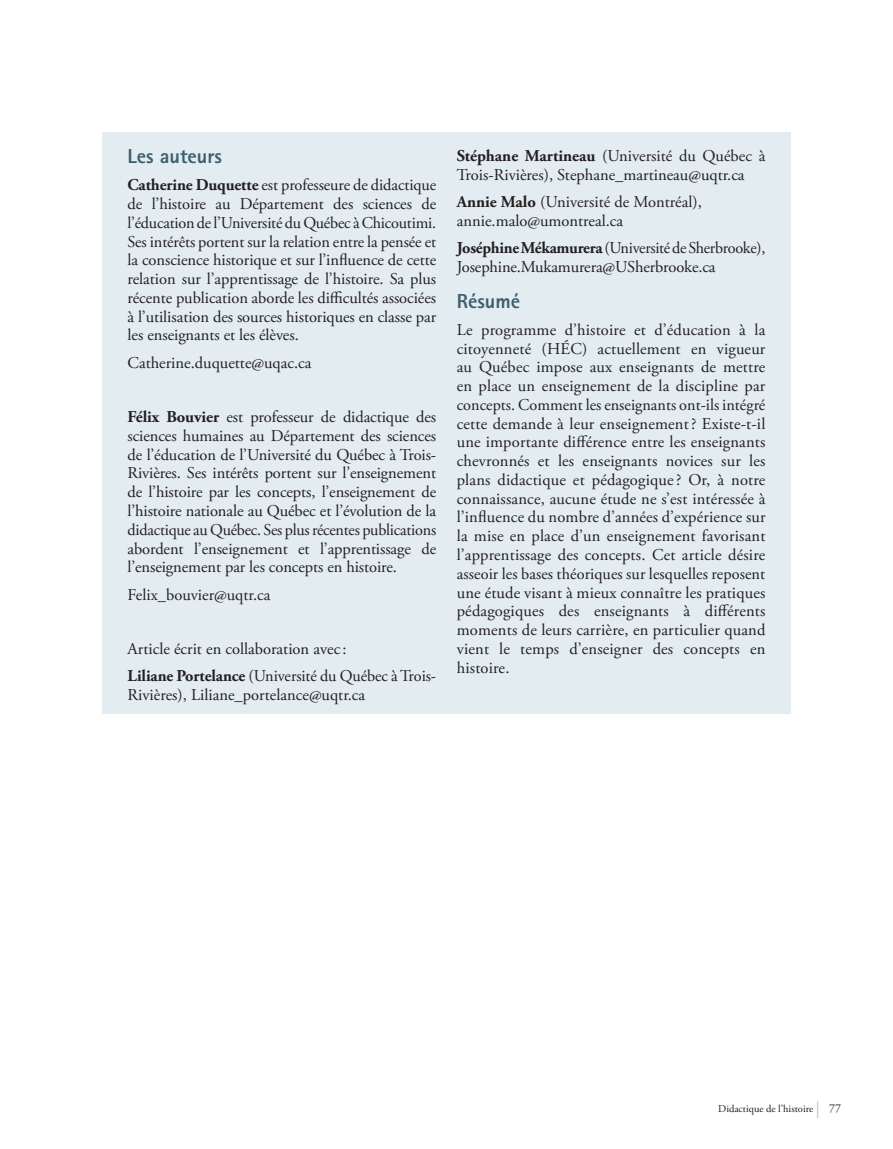
<style>
.page{position:relative;width:893px;height:1149px;background:#fff}
.page>*{position:absolute;margin:0;border:0;box-sizing:border-box;transform-origin:0 0}
.titre_gris_encadré_d{font:800 20.25px "Rotis Sans Serif Std";color:#3f5f6e}
.texte_Auteur_Résumé{font:16.5px/18.8px "Adobe Garamond Pro";letter-spacing:-.005em;color:#231f20;text-align:justify}
.texte_Auteur_Résumé-2{font:16.5px/18.8px "Adobe Garamond Pro";letter-spacing:-.03em;color:#231f20}
.t1{font:10.5px "Adobe Garamond Pro";color:#231f20}
.s1{font-weight:700}
.s2{font-size:16.5px;color:#bcbdc0}
.s3{font-size:12px}
</style>
<div class="page">
<div style="left:102px;top:132px;width:689px;height:581px;background:#e2ecf1"></div>
<p class="titre_gris_encadré_d" style="left:128px;top:143px;width:96px">Les auteurs</p>
<p class="texte_Auteur_Résumé" style="left:128px;top:176px;width:310px"><span class="s1">Catherine Duquette</span> est professeure de didactique de l’histoire au Département des sciences de l’éducation de l’Université du Québec à Chicoutimi.<br>Ses intérêts portent sur la relation entre la pensée et la conscience historique et sur l’influence de cette relation sur l’apprentissage de l’histoire. Sa plus récente publication aborde les difficultés associées à l’utilisation des sources historiques en classe par les enseignants et les élèves.</p>
<p class="texte_Auteur_Résumé" style="left:128px;top:353px;width:186px">Catherine.duquette@uqac.ca</p>
<p class="texte_Auteur_Résumé" style="left:128px;top:408px;width:310px"><span class="s1">Félix Bouvier</span> est professeur de didactique des sciences humaines au Département des sciences de l’éducation de l’Université du Québec à Trois-Rivières. Ses intérêts portent sur l’enseignement de l’histoire par les concepts, l’enseignement de l’histoire nationale au Québec et l’évolution de la didactique au Québec. Ses plus récentes publications abordent l’enseignement et l’apprentissage de l’enseignement par les concepts en histoire.</p>
<p class="texte_Auteur_Résumé" style="left:128px;top:585px;width:144px">Felix_bouvier@uqtr.ca</p>
<p class="texte_Auteur_Résumé" style="left:128px;top:640px;width:220px">Article écrit en collaboration avec :</p>
<p class="texte_Auteur_Résumé" style="left:128px;top:667px;width:310px"><span class="s1">Liliane Portelance</span> (Université du Québec à Trois-<br>Rivières), Liliane_portelance@uqtr.ca</p>
<p class="texte_Auteur_Résumé" style="left:457px;top:147px;width:310px"><span class="s1">Stéphane Martineau</span> (Université du Québec à<br>Trois-Rivières), Stephane_martineau@uqtr.ca</p>
<p class="texte_Auteur_Résumé" style="left:457px;top:193px;width:247px"><span class="s1">Annie Malo</span> (Université de Montréal), annie.malo@umontreal.ca</p>
<p class="texte_Auteur_Résumé-2" style="left:457px;top:239px;width:310px"><span class="s1">Joséphine Mékamurera</span> (Université de Sherbrooke),<br>Josephine.Mukamurera@USherbrooke.ca</p>
<p class="titre_gris_encadré_d" style="left:457px;top:288px;width:65px">Résumé</p>
<p class="texte_Auteur_Résumé" style="left:457px;top:321px;width:310px">Le programme d’histoire et d’éducation à la citoyenneté (HÉC) actuellement en vigueur au Québec impose aux enseignants de mettre en place un enseignement de la discipline par concepts. Comment les enseignants ont-ils intégré cette demande à leur enseignement? Existe-t-il une importante différence entre les enseignants chevronnés et les enseignants novices sur les plans didactique et pédagogique? Or, à notre connaissance, aucune étude ne s’est intéressée à l’influence du nombre d’années d’expérience sur la mise en place d’un enseignement favorisant l’apprentissage des concepts. Cet article désire asseoir les bases théoriques sur lesquelles reposent une étude visant à mieux connaître les pratiques pédagogiques des enseignants à différents moments de leurs carrière, en particulier quand vient le temps d’enseigner des concepts en histoire.</p>
<p class="t1" style="left:718px;top:1101px;width:124px">Didactique de l’histoire <span class="s2">|</span> <span class="s3">77</span></p>
</div>
